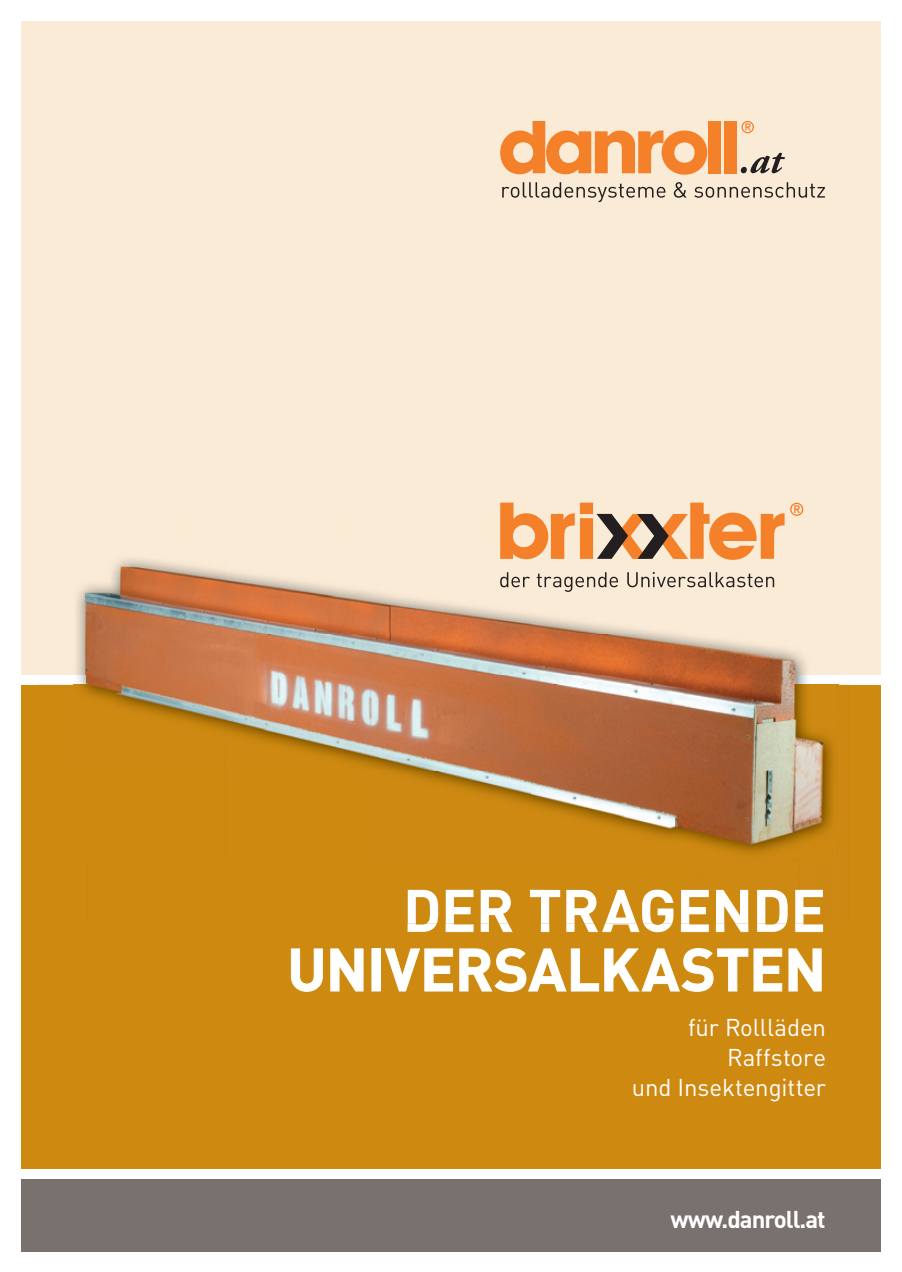
<style>
.page{position:relative;width:902px;height:1272px;background:#fff}
.page>*{position:absolute;margin:0;border:0;box-sizing:border-box;transform-origin:0 0}
.t1{font:700 59.1px/59.1px "DIN";letter-spacing:-.01em;color:#fff;text-align:right}
.t2{font:24px/30px "DIN Regular Alternate";letter-spacing:-.005em;color:#fff;text-align:right}
.t3{font:700 24px "DIN";letter-spacing:-.04em;color:#fff}
</style>
<div class="page">
<div style="left:21px;top:685px;width:859px;height:483px;background:#ce8911"></div>
<div style="left:21px;top:21px;width:859px;height:653px;background:#faebd6"></div>
<svg style="left:407px;top:923px;width:415px;height:9px"></svg>
<svg style="left:290px;top:948px;width:33px;height:44px"></svg>
<svg style="left:330px;top:948px;width:34px;height:43px"></svg>
<svg style="left:384px;top:948px;width:69px;height:43px"></svg>
<svg style="left:459px;top:948px;width:323px;height:44px"></svg>
<svg style="left:788px;top:948px;width:33px;height:43px"></svg>
<div style="left:21px;top:1179px;width:859px;height:72px;background:#79716d"></div>
<svg style="left:500px;top:121px;width:207px;height:54px"></svg>
<div style="left:708px;top:121px;width:12px;height:52px;background:#f4802a"></div>
<div style="left:724px;top:121px;width:13px;height:52px;background:#f4802a"></div>
<svg style="left:740px;top:153px;width:45px;height:20px"></svg>
<svg style="left:502px;top:182px;width:163px;height:20px"></svg>
<svg style="left:673px;top:182px;width:13px;height:16px"></svg>
<svg style="left:694px;top:182px;width:130px;height:16px"></svg>
<svg style="left:741px;top:121px;width:12px;height:12px"></svg>
<img style="left:38px;top:674px;width:811px;height:11px">
<img style="left:407px;top:889px;width:415px;height:34px">
<img style="left:73px;top:559px;width:764px;height:295px">
<svg style="left:500px;top:572px;width:274px;height:20px"></svg>
<svg style="left:790px;top:502px;width:13px;height:14px"></svg>
<svg style="left:500px;top:502px;width:284px;height:58px"></svg>
<h1 class="t1" style="left:287px;top:878px;width:540px">DER TRAGENDE<br>UNIVERSALKASTEN</h1>
<p class="t2" style="left:631px;top:1011px;width:196px">für Rollläden<br>Raffstore<br>und Insektengitter</p>
<p class="t3" style="left:670px;top:1203px;width:157px">www.danroll.at</p>
</div>
